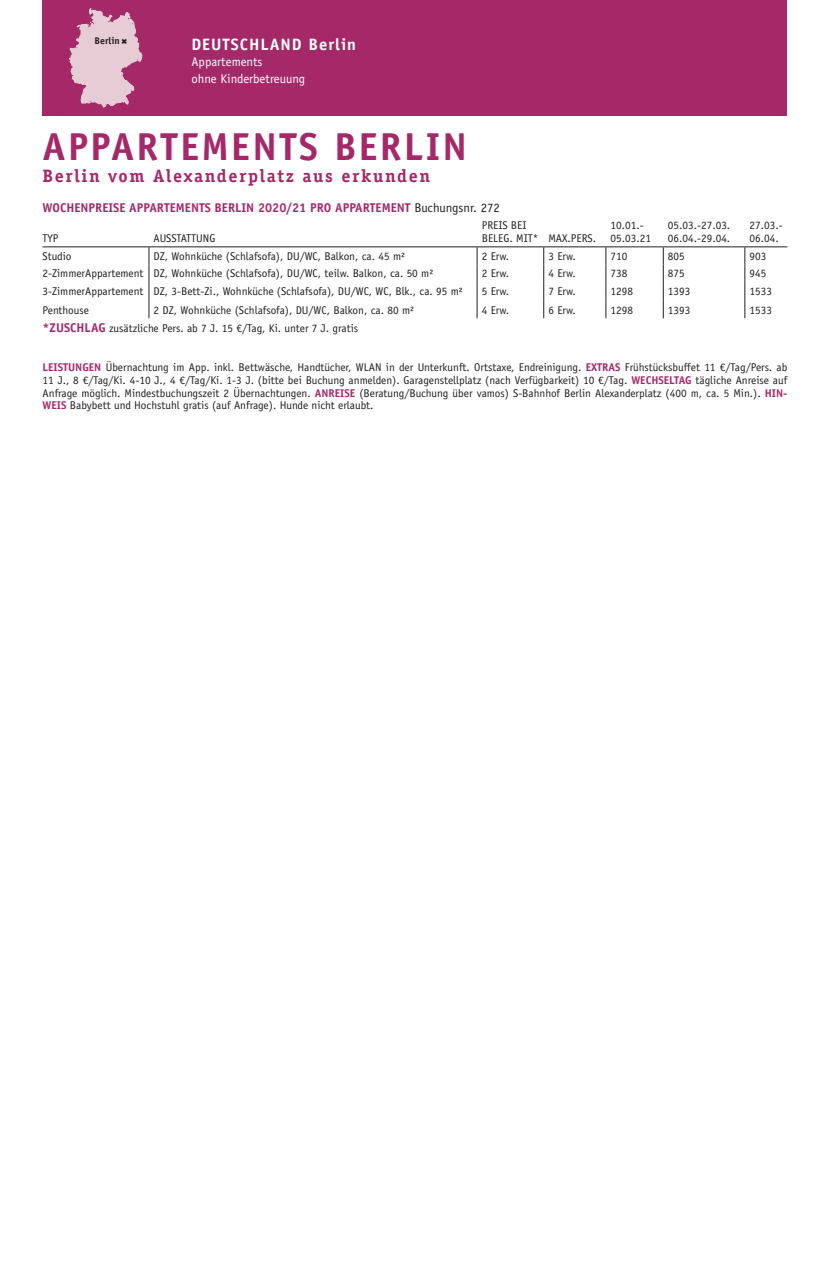
<style>
.page{position:relative;width:830px;height:1263px;background:#fff}
.page>*{position:absolute;margin:0;border:0;box-sizing:border-box;transform-origin:0 0}
.t1{font:700 39px "Officina Sans Std";letter-spacing:.06em;color:#a52869}
.t2{font:700 18px "Officina Serif Std";letter-spacing:.09em;color:#a52869}
.t3{font:700 16.5px "Officina Sans Std";letter-spacing:.06em;color:#fff}
.t4{font:700 12.75px "Officina Sans Std";color:#a52869}
.t5{font:12.75px "Officina Sans Std";color:#fff}
.t6{font:11.25px/12.8px "Officina Sans Std";color:#231f20}
.t7{font:700 9.75px "Officina Sans Std";color:#231f20}
.s1{font-weight:400;color:#231f20}
.s2{font-weight:700;font-size:12.75px;color:#a52869}
.s3{font-weight:700;color:#a52869}
</style>
<div class="page">
<div style="left:43px;top:0;width:744px;height:116px;background:#a52869"></div>
<svg style="left:69px;top:8px;width:73px;height:100px"></svg>
<hr style="left:43px;top:246px;width:106px;height:1px;background:#231f20">
<hr style="left:149px;top:246px;width:328px;height:1px;background:#231f20">
<hr style="left:477px;top:246px;width:66px;height:1px;background:#231f20">
<hr style="left:543px;top:246px;width:62px;height:1px;background:#231f20">
<hr style="left:605px;top:246px;width:58px;height:1px;background:#231f20">
<hr style="left:663px;top:246px;width:81px;height:1px;background:#231f20">
<hr style="left:744px;top:246px;width:43px;height:1px;background:#231f20">
<svg style="left:148px;top:247px;width:1px;height:71px"></svg>
<svg style="left:476px;top:247px;width:1px;height:71px"></svg>
<svg style="left:543px;top:247px;width:1px;height:71px"></svg>
<svg style="left:605px;top:247px;width:1px;height:71px"></svg>
<svg style="left:662px;top:247px;width:1px;height:71px"></svg>
<svg style="left:744px;top:247px;width:1px;height:71px"></svg>
<p class="t7" style="left:94px;top:34px;width:34px">Berlin ✖</p>
<h3 class="t3" style="left:191px;top:34px;width:166px">DEUTSCHLAND Berlin</h3>
<p class="t5" style="left:191px;top:54px;width:72px">Appartements</p>
<p class="t5" style="left:191px;top:71px;width:115px">ohne Kinderbetreuung</p>
<h1 class="t1" style="left:43px;top:123px;width:426px">APPARTEMENTS BERLIN</h1>
<h2 class="t2" style="left:43px;top:164px;width:389px">Berlin vom Alexanderplatz aus erkunden</h2>
<p class="t4" style="left:43px;top:200px;width:458px">WOCHENPREISE APPARTEMENTS BERLIN 2020/21 PRO APPARTEMENT <span class="s1">Buchungsnr. 272</span></p>
<p class="t6" style="left:43px;top:232px;width:18px">TYP</p>
<p class="t6" style="left:154px;top:232px;width:63px">AUSSTATTUNG</p>
<p class="t6" style="left:481px;top:219px;width:116px">PREIS BEI<br>BELEG. MIT* MAX.PERS.</p>
<p class="t6" style="left:610px;top:219px;width:42px">10.01.-<br>05.03.21</p>
<p class="t6" style="left:667px;top:219px;width:64px">05.03.-27.03.<br>06.04.-29.04.</p>
<p class="t6" style="left:749px;top:219px;width:35px">27.03.-<br>06.04.</p>
<p class="t6" style="left:43px;top:250px;width:30px">Studio</p>
<p class="t6" style="left:154px;top:250px;width:253px">DZ, Wohnküche (Schlafsofa), DU/WC, Balkon, ca. 45 m²</p>
<p class="t6" style="left:481px;top:250px;width:29px">2 Erw.</p>
<p class="t6" style="left:548px;top:250px;width:29px">3 Erw.</p>
<p class="t6" style="left:610px;top:250px;width:18px">710</p>
<p class="t6" style="left:667px;top:250px;width:18px">805</p>
<p class="t6" style="left:749px;top:250px;width:18px">903</p>
<p class="t6" style="left:43px;top:267px;width:392px">2-ZimmerAppartement DZ, Wohnküche (Schlafsofa), DU/WC, teilw. Balkon, ca. 50 m²</p>
<p class="t6" style="left:481px;top:267px;width:29px">2 Erw.</p>
<p class="t6" style="left:548px;top:267px;width:29px">4 Erw.</p>
<p class="t6" style="left:610px;top:267px;width:18px">738</p>
<p class="t6" style="left:667px;top:267px;width:18px">875</p>
<p class="t6" style="left:749px;top:267px;width:18px">945</p>
<p class="t6" style="left:43px;top:285px;width:421px">3-ZimmerAppartement DZ, 3-Bett-Zi., Wohnküche (Schlafsofa), DU/WC, WC, Blk., ca. 95 m²</p>
<p class="t6" style="left:481px;top:285px;width:29px">5 Erw.</p>
<p class="t6" style="left:548px;top:285px;width:29px">7 Erw.</p>
<p class="t6" style="left:610px;top:285px;width:24px">1298</p>
<p class="t6" style="left:667px;top:285px;width:24px">1393</p>
<p class="t6" style="left:749px;top:285px;width:24px">1533</p>
<p class="t6" style="left:43px;top:303px;width:48px">Penthouse</p>
<p class="t6" style="left:154px;top:303px;width:262px">2 DZ, Wohnküche (Schlafsofa), DU/WC, Balkon, ca. 80 m²</p>
<p class="t6" style="left:481px;top:303px;width:29px">4 Erw.</p>
<p class="t6" style="left:548px;top:303px;width:29px">6 Erw.</p>
<p class="t6" style="left:610px;top:303px;width:24px">1298</p>
<p class="t6" style="left:667px;top:303px;width:24px">1393</p>
<p class="t6" style="left:749px;top:303px;width:24px">1533</p>
<p class="t6" style="left:43px;top:322px;width:317px"><span class="s2">*ZUSCHLAG</span> zusätzliche Pers. ab 7 J. 15 €/Tag, Ki. unter 7 J. gratis</p>
<p class="t6" style="left:43px;top:361px;width:746px;text-align:justify"><span class="s3">LEISTUNGEN</span> Übernachtung im App. inkl. Bettwäsche, Handtücher, WLAN in der Unterkunft. Ortstaxe, Endreinigung. <span class="s3">EXTRAS</span> Frühstücksbuffet 11 €/Tag/Pers. ab 11 J., 8 €/Tag/Ki. 4-10 J., 4 €/Tag/Ki. 1-3 J. (bitte bei Buchung anmelden). Garagenstellplatz (nach Verfügbarkeit) 10 €/Tag. <span class="s3">WECHSELTAG</span> tägliche Anreise auf Anfrage möglich. Mindestbuchungszeit 2 Übernachtungen. <span class="s3">ANREISE</span> (Beratung/Buchung über vamos) S-Bahnhof Berlin Alexanderplatz (400 m, ca. 5 Min.). <span class="s3">HIN-WEIS</span> Babybett und Hochstuhl gratis (auf Anfrage). Hunde nicht erlaubt.</p>
</div>
